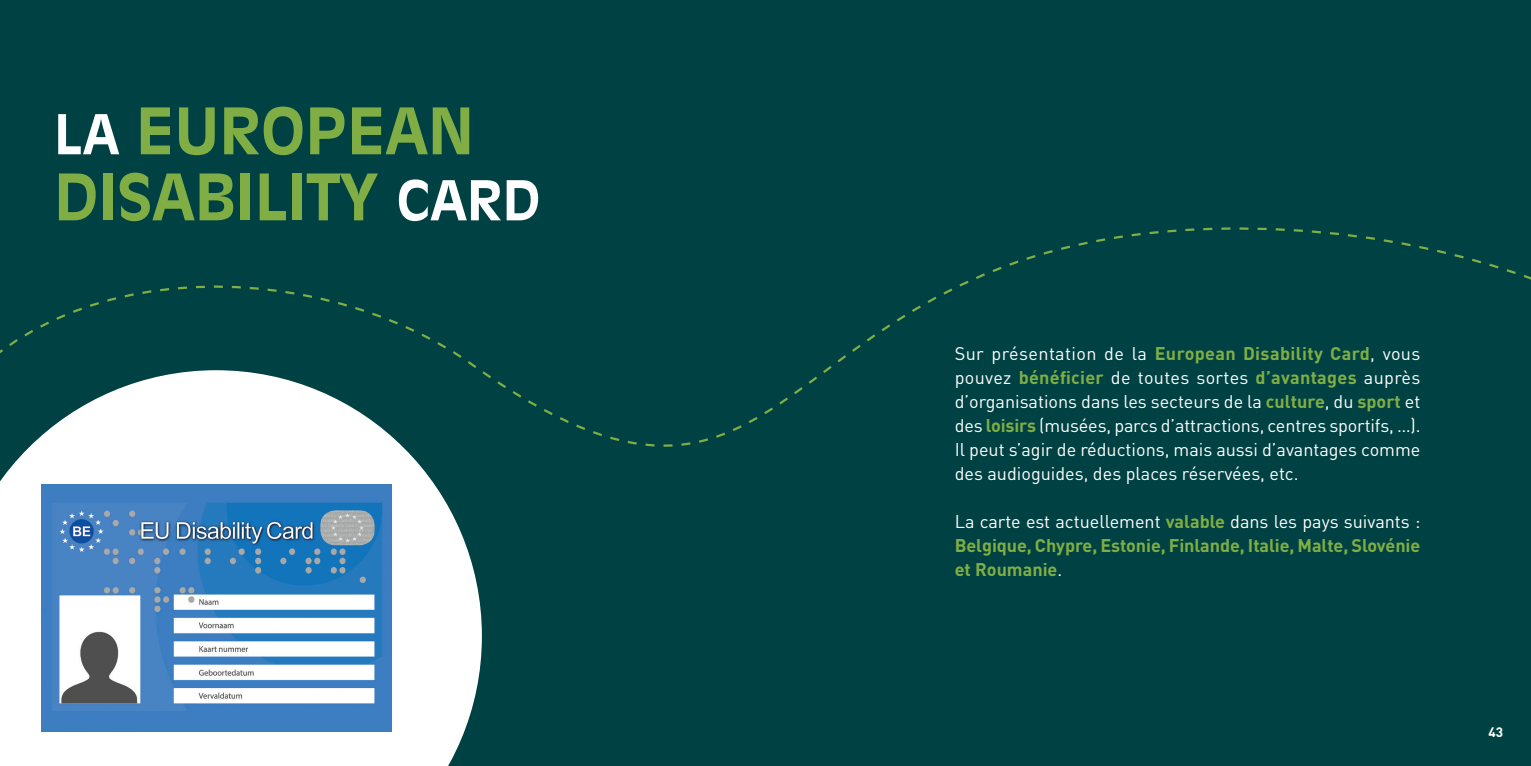
<style>
.page{position:relative;width:1531px;height:766px;background:#fff}
.page>*{position:absolute;margin:0;border:0;box-sizing:border-box;transform-origin:0 0}
.t1{font:700 63px "Incised 901 BT";color:#80ae45}
.t2{font:18px/24px "DIN";color:#fff;text-align:justify}
.t3{font:700 18px/24px "DIN";letter-spacing:-.005em;color:#80ae45;text-align:justify}
.t4{font:700 13.5px "DIN";color:#fff}
.s1{font-size:54px;color:#fff}
.s2{font-weight:700;color:#80ae45}
.s3{font-weight:400;color:#fff}
</style>
<div class="page">
<div style="left:0;top:0;width:1531px;height:765px;background:#004243"></div>
<svg style="left:0;top:227px;width:1531px;height:220px"></svg>
<svg style="left:0;top:370px;width:482px;height:395px;fill:#fff"></svg>
<img style="left:41px;top:484px;width:350px;height:247px">
<p class="t1" style="left:54px;top:93px;width:422px"><span class="s1">LA</span> EUROPEAN</p>
<p class="t1" style="left:54px;top:159px;width:488px">DISABILITY <span class="s1">CARD</span></p>
<p class="t2" style="left:955px;top:341px;width:467px">Sur présentation de la <span class="s2">European Disability Card</span>, vous pouvez <span class="s2">bénéficier</span> de toutes sortes <span class="s2">d’avantages</span> auprès d’organisations dans les secteurs de la <span class="s2">culture</span>, du <span class="s2">sport</span> et des <span class="s2">loisirs</span> (musées, parcs d’attractions, centres sportifs, …).</p>
<p class="t2" style="left:955px;top:437px;width:467px">Il peut s’agir de réductions, mais aussi d’avantages comme des audioguides, des places réservées, etc.</p>
<p class="t3" style="left:955px;top:508px;width:467px"><span class="s3">La carte est actuellement</span> valable <span class="s3">dans les pays suivants :<br></span>Belgique, Chypre, Estonie, Finlande, Italie, Malte, Slovénie et Roumanie<span class="s3">.</span></p>
<p class="t4" style="left:1488px;top:723px;width:16px">43</p>
</div>
